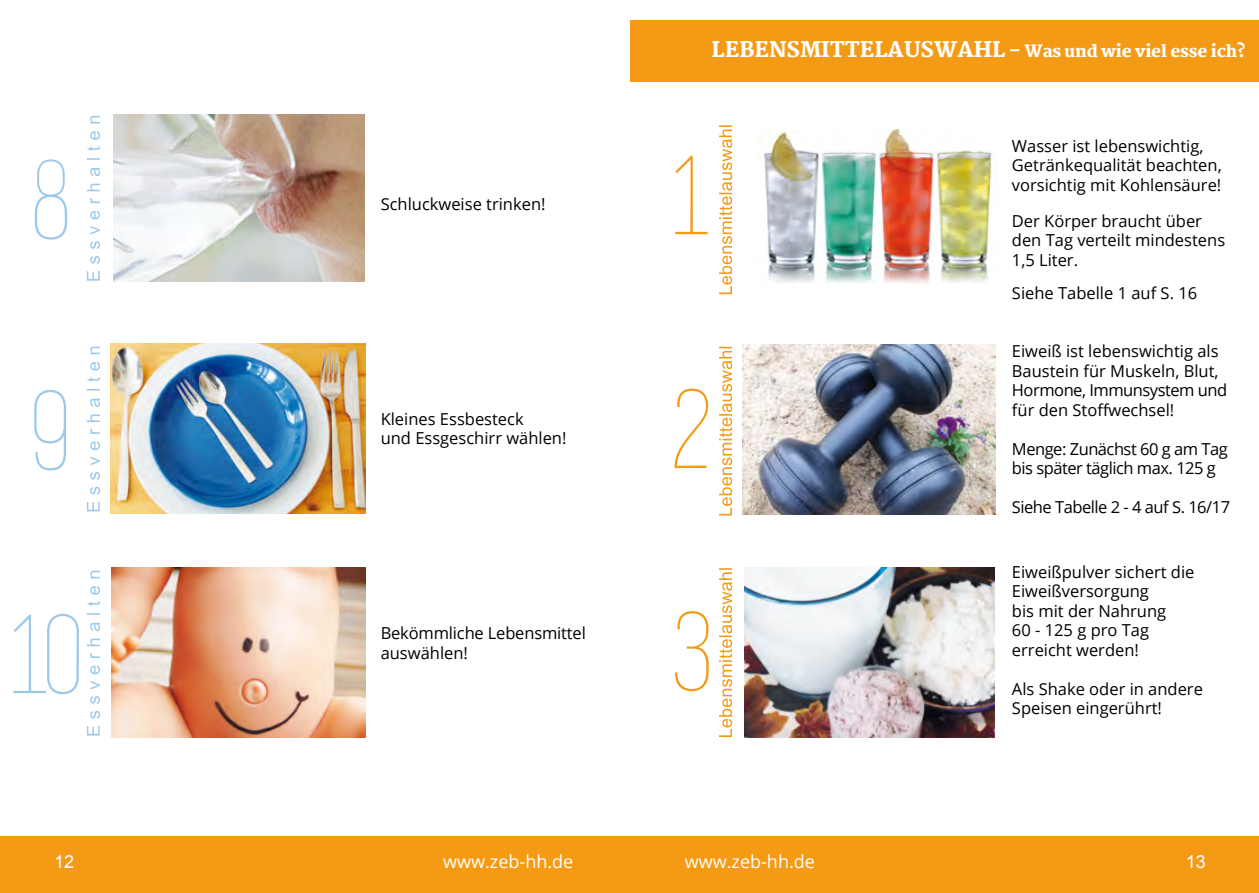
<style>
.page{position:relative;width:1259px;height:893px;background:#fff}
.page>*{position:absolute;margin:0;border:0;box-sizing:border-box;transform-origin:0 0}
.t1{font:18px "Open Sans";color:#fff}
.t2{font:18px "Arial";color:#fff}
.t3{font:16.5px/19.5px "Open Sans";color:#000}
.t4{font:16.5px/19.5px "Open Sans";letter-spacing:-.03em;color:#000}
.t5{font:800 16.5px "Martel";letter-spacing:-.01em;color:#fff}
.s1{font-size:21px}
</style>
<div class="page">
<div style="left:629px;top:836px;width:630px;height:57px;background:#f49a15"></div>
<div style="left:0;top:836px;width:629px;height:57px;background:#f49a15"></div>
<svg style="left:35px;top:159px;width:32px;height:81px"></svg>
<svg style="left:34px;top:390px;width:32px;height:80px"></svg>
<svg style="left:13px;top:614px;width:66px;height:80px"></svg>
<svg style="left:87px;top:116px;width:13px;height:165px"></svg>
<svg style="left:87px;top:347px;width:13px;height:164px"></svg>
<svg style="left:87px;top:571px;width:13px;height:164px"></svg>
<img style="left:114px;top:114px;width:251px;height:168px">
<img style="left:112px;top:567px;width:254px;height:171px">
<img style="left:111px;top:343px;width:255px;height:170px">
<div style="left:630px;top:21px;width:629px;height:61px;background:#f49a15"></div>
<svg style="left:675px;top:156px;width:32px;height:78px"></svg>
<svg style="left:674px;top:389px;width:34px;height:79px"></svg>
<svg style="left:675px;top:611px;width:33px;height:80px"></svg>
<svg style="left:719px;top:125px;width:13px;height:169px"></svg>
<svg style="left:719px;top:347px;width:13px;height:168px"></svg>
<svg style="left:719px;top:568px;width:13px;height:169px"></svg>
<img style="left:764px;top:128px;width:233px;height:156px">
<img style="left:744px;top:568px;width:250px;height:170px">
<img style="left:742px;top:344px;width:254px;height:170px">
<p class="t3" style="left:381px;top:194px;width:166px">Schluckweise trinken!</p>
<p class="t3" style="left:381px;top:408px;width:187px">Kleines Essbesteck<br>und Essgeschirr wählen!</p>
<p class="t3" style="left:381px;top:623px;width:207px">Bekömmliche Lebensmittel auswählen!</p>
<p class="t5" style="left:711px;top:42px;width:535px"><span class="s1">LEBENSMITTELAUSWAHL</span> – Was und wie viel esse ich?</p>
<p class="t3" style="left:1012px;top:136px;width:211px">Wasser ist lebenswichtig,<br>Getränkequalität beachten, vorsichtig mit Kohlensäure!</p>
<p class="t3" style="left:1012px;top:211px;width:215px">Der Körper braucht über den Tag verteilt mindestens<br>1,5 Liter.</p>
<p class="t3" style="left:1012px;top:283px;width:187px">Siehe Tabelle 1 auf S. 16</p>
<p class="t3" style="left:1012px;top:341px;width:217px">Eiweiß ist lebenswichtig als<br>Baustein für Muskeln, Blut,<br>Hormone, Immunsystem und für den Stoffwechsel!</p>
<p class="t4" style="left:1012px;top:439px;width:217px">Menge: Zunächst 60 g am Tag bis später täglich max. 125 g</p>
<p class="t4" style="left:1012px;top:497px;width:220px">Siehe Tabelle 2 - 4 auf S. 16/17</p>
<p class="t3" style="left:1012px;top:562px;width:184px">Eiweißpulver sichert die<br>Eiweißversorgung<br>bis mit der Nahrung<br>60 - 125 g pro Tag erreicht werden!</p>
<p class="t3" style="left:1012px;top:679px;width:192px">Als Shake oder in andere<br>Speisen eingerührt!</p>
<p class="t2" style="left:54px;top:850px;width:22px">12</p>
<p class="t1" style="left:443px;top:849px;width:132px">www.zeb-hh.de</p>
<p class="t1" style="left:685px;top:849px;width:132px">www.zeb-hh.de</p>
<p class="t2" style="left:1186px;top:850px;width:22px">13</p>
</div>
